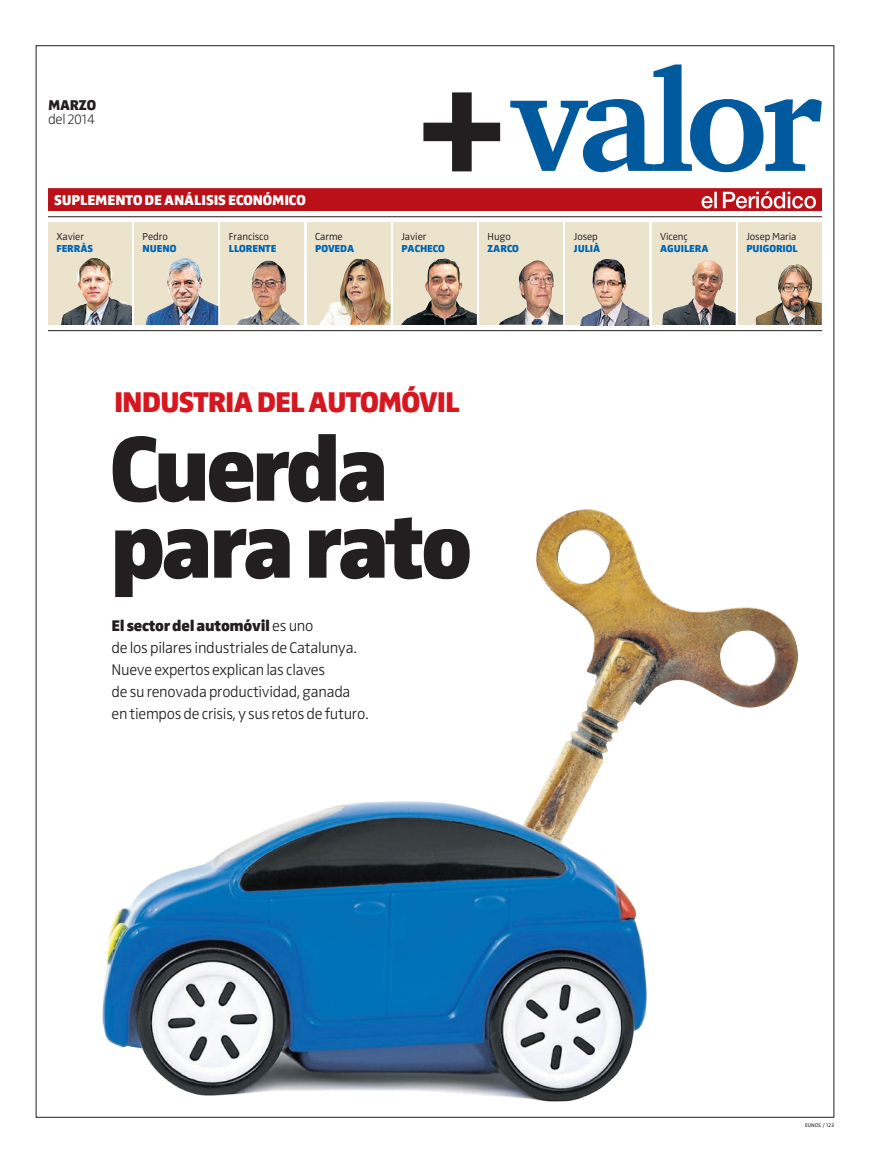
<style>
.page{position:relative;width:870px;height:1163px;background:#fff}
.page>*{position:absolute;margin:0;border:0;box-sizing:border-box;transform-origin:0 0}
.t1{font:700 144px "Charter ITC Std";letter-spacing:-.05em;color:#015a9d}
.t2{font:900 94.4px/77px "Zwo";letter-spacing:-.045em;color:#231f20}
.t3{font:900 29.5px "Zwo";color:#d7171f}
.t4{font:300 16px/22px "Zwo";letter-spacing:-.015em;color:#231f20}
.t5{font:900 14.7px "Zwo";letter-spacing:-.005em;color:#fff}
.t6{font:200 14.7px "Zwo";letter-spacing:-.015em;color:#231f20}
.t7{font:900 14.7px "Zwo";letter-spacing:-.015em;color:#231f20}
.t8{font:900 10.5px "Zwo";letter-spacing:-.005em;color:#0166b3}
.t9{font:300 10.5px "Zwo";letter-spacing:-.005em;color:#231f20}
.t10{font:5.5px "Zwo";letter-spacing:.015em;color:#231f20}
.s1{font-weight:900}
</style>
<div class="page">
<div style="left:48px;top:188px;width:774px;height:23px;background:#bb1018"></div>
<svg style="left:702px;top:191px;width:114px;height:18px"></svg>
<svg style="left:423px;top:92px;width:77px;height:79px"></svg>
<img style="left:536px;top:509px;width:262px;height:209px">
<img style="left:102px;top:718px;width:545px;height:384px">
<div style="left:48px;top:222px;width:84px;height:103px;background:#ece3cd"></div>
<div style="left:134px;top:222px;width:84px;height:103px;background:#ece3cd"></div>
<div style="left:220px;top:222px;width:84px;height:103px;background:#ece3cd"></div>
<div style="left:307px;top:222px;width:84px;height:103px;background:#ece3cd"></div>
<div style="left:393px;top:222px;width:84px;height:103px;background:#ece3cd"></div>
<div style="left:479px;top:222px;width:84px;height:103px;background:#ece3cd"></div>
<img style="left:61px;top:258px;width:71px;height:67px">
<img style="left:145px;top:258px;width:73px;height:67px">
<img style="left:236px;top:261px;width:64px;height:63px">
<img style="left:319px;top:258px;width:72px;height:67px">
<img style="left:401px;top:258px;width:76px;height:67px">
<img style="left:499px;top:260px;width:64px;height:65px">
<div style="left:566px;top:222px;width:84px;height:103px;background:#ece3cd"></div>
<img style="left:580px;top:259px;width:70px;height:66px">
<div style="left:652px;top:222px;width:84px;height:103px;background:#ece3cd"></div>
<img style="left:662px;top:260px;width:74px;height:65px">
<div style="left:738px;top:222px;width:84px;height:103px;background:#ece3cd"></div>
<img style="left:755px;top:264px;width:67px;height:61px">
<hr style="left:48px;top:217px;width:774px;height:1px;background:#231f20">
<hr style="left:48px;top:330px;width:774px;height:1px;background:#231f20">
<p class="t7" style="left:48px;top:97px;width:50px">MARZO</p>
<p class="t6" style="left:48px;top:111px;width:49px">del 2014</p>
<p class="t5" style="left:54px;top:191px;width:253px">SUPLEMENTO DE ANÁLISIS ECONÓMICO</p>
<p class="t9" style="left:56px;top:230px;width:29px">Xavier</p>
<p class="t8" style="left:56px;top:242px;width:38px">FERRÀS</p>
<p class="t9" style="left:143px;top:230px;width:27px">Pedro</p>
<p class="t8" style="left:143px;top:242px;width:35px">NUENO</p>
<p class="t9" style="left:229px;top:230px;width:42px">Francisco</p>
<p class="t8" style="left:229px;top:242px;width:49px">LLORENTE</p>
<p class="t9" style="left:315px;top:230px;width:29px">Carme</p>
<p class="t8" style="left:315px;top:242px;width:41px">POVEDA</p>
<p class="t9" style="left:401px;top:230px;width:27px">Javier</p>
<p class="t8" style="left:401px;top:242px;width:45px">PACHECO</p>
<h1 class="t1" style="left:511px;top:32px;width:312px">valor</h1>
<p class="t9" style="left:488px;top:230px;width:25px">Hugo</p>
<p class="t8" style="left:488px;top:242px;width:33px">ZARCO</p>
<p class="t9" style="left:574px;top:230px;width:26px">Josep</p>
<p class="t8" style="left:574px;top:242px;width:28px">JULIÀ</p>
<p class="t9" style="left:660px;top:230px;width:29px">Vicenç</p>
<p class="t8" style="left:660px;top:242px;width:50px">AGUILERA</p>
<p class="t9" style="left:746px;top:230px;width:52px">Josep Maria</p>
<p class="t8" style="left:746px;top:242px;width:53px">PUIGORIOL</p>
<h3 class="t3" style="left:114px;top:384px;width:17px">industria</h3>
<h3 class="t3" style="left:257px;top:384px;width:71px">del automó</h3>
<h3 class="t3" style="left:419px;top:384px;width:29px">vil</h3>
<h2 class="t2" style="left:110px;top:430px;width:364px">Cuerda para rato</h2>
<p class="t4" style="left:112px;top:614px;width:259px"><span class="s1">El sector del automóvil</span> es uno<br>de los pilares industriales de Catalunya.<br>Nueve expertos explican las claves<br>de su renovada productividad, ganada en tiempos de crisis, y sus retos de futuro.</p>
<p class="t10" style="left:805px;top:1122px;width:30px">EUNOS / 123</p>
</div>
